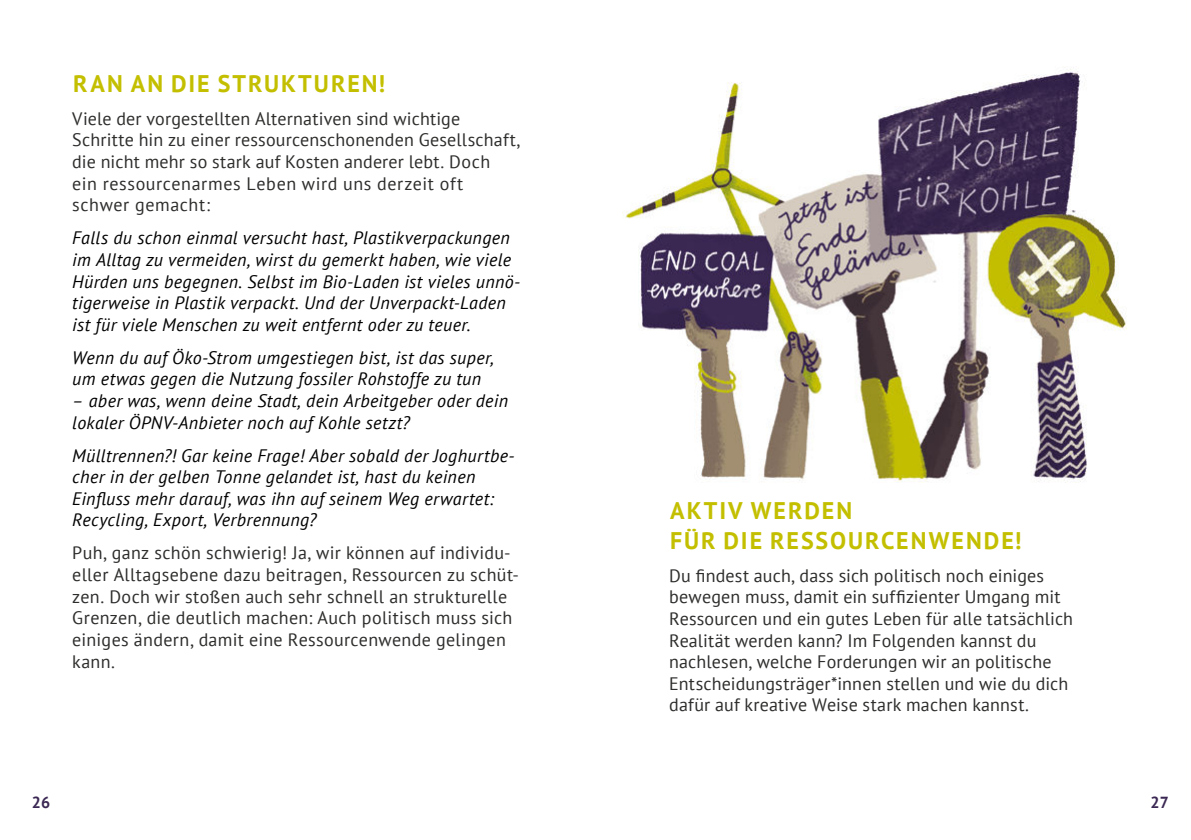
<style>
.page{position:relative;width:1191px;height:840px;background:#fff}
.page>*{position:absolute;margin:0;border:0;box-sizing:border-box;transform-origin:0 0}
.t1{font:700 24px/29.6px "PT Sans";letter-spacing:.085em;color:#c3bf00}
.t2{font:18px/21.6px "PT Sans";letter-spacing:.015em;color:#2d2d2c}
.t3{font:italic 18px/21.6px "PT Sans";letter-spacing:.02em;color:#000}
.t4{font:700 16px "PT Sans";color:#3a2753}
</style>
<div class="page">
<img style="left:622px;top:69px;width:505px;height:414px">
<h1 class="t1" style="left:73px;top:69px;width:313px">RAN AN DIE STRUKTUREN!</h1>
<p class="t2" style="left:72px;top:108px;width:449px">Viele der vorgestellten Alternativen sind wichtige Schritte hin zu einer ressourcenschonenden Gesellschaft, die nicht mehr so stark auf Kosten anderer lebt. Doch<br>ein ressourcenarmes Leben wird uns derzeit oft schwer gemacht:</p>
<p class="t3" style="left:72px;top:228px;width:449px">Falls du schon einmal versucht hast, Plastikverpackungen im Alltag zu vermeiden, wirst du gemerkt haben, wie viele Hürden uns begegnen. Selbst im Bio-Laden ist vieles unnö&shy;tigerweise in Plastik verpackt. Und der Unverpackt-Laden ist für viele Menschen zu weit entfernt oder zu teuer.</p>
<p class="t3" style="left:72px;top:347px;width:423px">Wenn du auf Öko-Strom umgestiegen bist, ist das super, um etwas gegen die Nutzung fossiler Rohstoffe zu tun</p>
<p class="t3" style="left:72px;top:390px;width:437px">– aber was, wenn deine Stadt, dein Arbeitgeber oder dein lokaler ÖPNV-Anbieter noch auf Kohle setzt?</p>
<p class="t3" style="left:72px;top:445px;width:444px">Mülltrennen?! Gar keine Frage! Aber sobald der Joghurtbe&shy;cher in der gelben Tonne gelandet ist, hast du keinen Einfluss mehr darauf, was ihn auf seinem Weg erwartet:<br>Recycling, Export, Verbrennung?</p>
<p class="t2" style="left:72px;top:542px;width:448px">Puh, ganz schön schwierig! Ja, wir können auf individu&shy;eller Alltagsebene dazu beitragen, Ressourcen zu schüt&shy;zen. Doch wir stoßen auch sehr schnell an strukturelle Grenzen, die deutlich machen: Auch politisch muss sich einiges ändern, damit eine Ressourcenwende gelingen kann.</p>
<h1 class="t1" style="left:670px;top:496px;width:353px">AKTIV WERDEN<br>FÜR DIE RESSOURCENWENDE!</h1>
<p class="t2" style="left:669px;top:563px;width:405px">Du findest auch, dass sich politisch noch einiges bewegen muss, damit ein suffizienter Umgang mit Ressourcen und ein gutes Leben für alle tatsächlich Realität werden kann? Im Folgenden kannst du nachlesen, welche Forderungen wir an politische Entscheidungsträger*innen stellen und wie du dich dafür auf kreative Weise stark machen kannst.</p>
<p class="t4" style="left:32px;top:793px;width:20px">26</p>
<p class="t4" style="left:1150px;top:793px;width:20px">27</p>
</div>
